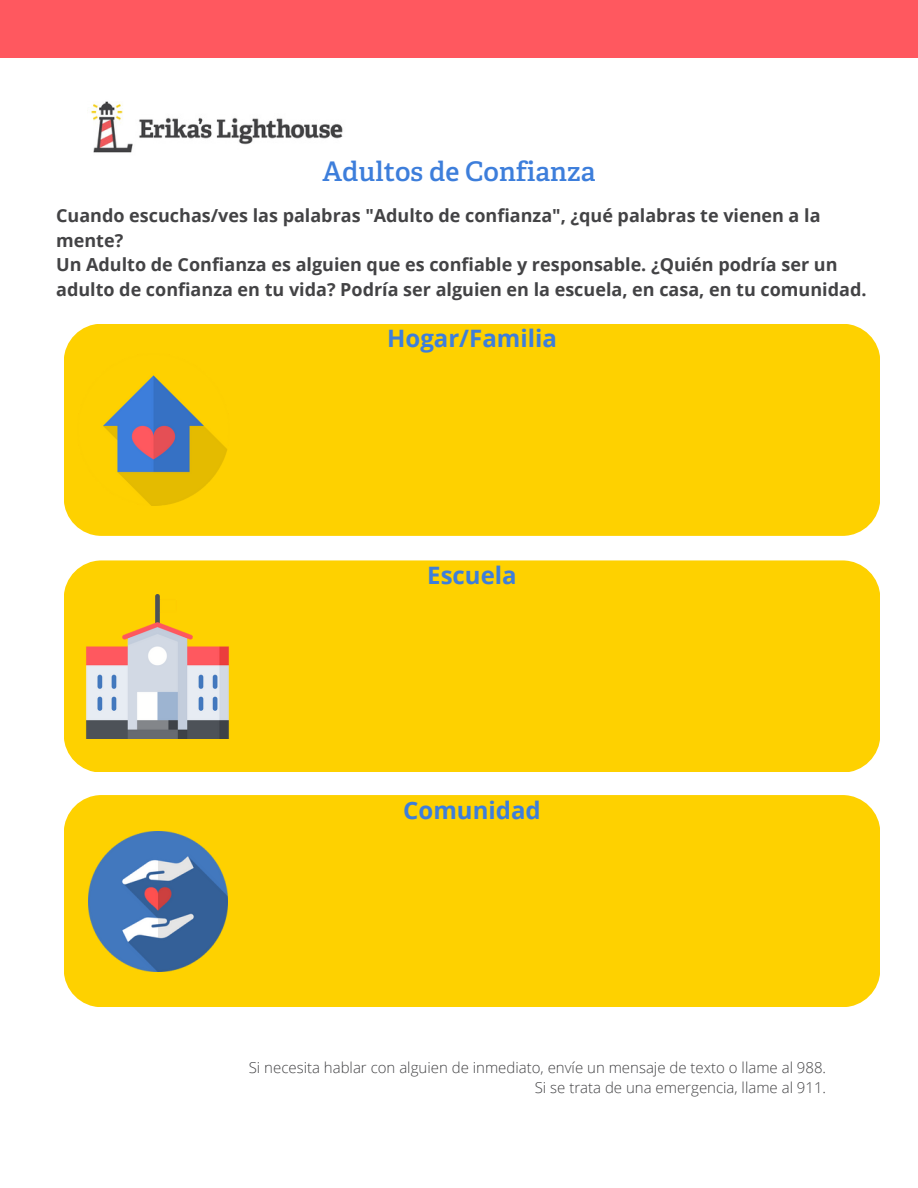
<style>
.page{position:relative;width:918px;height:1188px;background:#fff}
.page>*{position:absolute;margin:0;border:0;box-sizing:border-box;transform-origin:0 0}
.t1{font:600 27px "Adelle";color:#3d7edb}
.t2{font:700 24px "Open Sans";color:#3d7edb}
.t3{font:700 18px/24.8px "Open Sans";color:#434345}
.t4{font:300 15px/20.4px "Open Sans";color:#434345;text-align:right}
</style>
<div class="page">
<div style="left:0;top:0;width:918px;height:57px;background:#ff585f"></div>
<img style="left:87px;top:101px;width:256px;height:52px">
<div style="left:64px;top:324px;width:816px;height:211px;background:#fed100;border-radius:38px"></div>
<div style="left:64px;top:560px;width:816px;height:212px;background:#fed100;border-radius:38px"></div>
<div style="left:64px;top:795px;width:816px;height:212px;background:#fed100;border-radius:38px"></div>
<img style="left:88px;top:832px;width:140px;height:139px">
<img style="left:103px;top:375px;width:124px;height:131px">
<img style="left:86px;top:595px;width:143px;height:144px">
<h1 class="t1" style="left:322px;top:157px;width:275px">Adultos de Confianza</h1>
<p class="t3" style="left:56px;top:203px;width:812px">Cuando escuchas/ves las palabras "Adulto de confianza", ¿qué palabras te vienen a la mente?<br>Un Adulto de Confianza es alguien que es confiable y responsable. ¿Quién podría ser un adulto de confianza en tu vida? Podría ser alguien en la escuela, en casa, en tu comunidad.</p>
<h2 class="t2" style="left:387px;top:322px;width:171px">Hogar/Familia</h2>
<h2 class="t2" style="left:427px;top:559px;width:91px">Escuela</h2>
<h2 class="t2" style="left:403px;top:793px;width:139px">Comunidad</h2>
<p class="t4" style="left:249px;top:1057px;width:579px">Si necesita hablar con alguien de inmediato, envíe un mensaje de texto o llame al 988.<br>Si se trata de una emergencia, llame al 911.</p>
</div>
